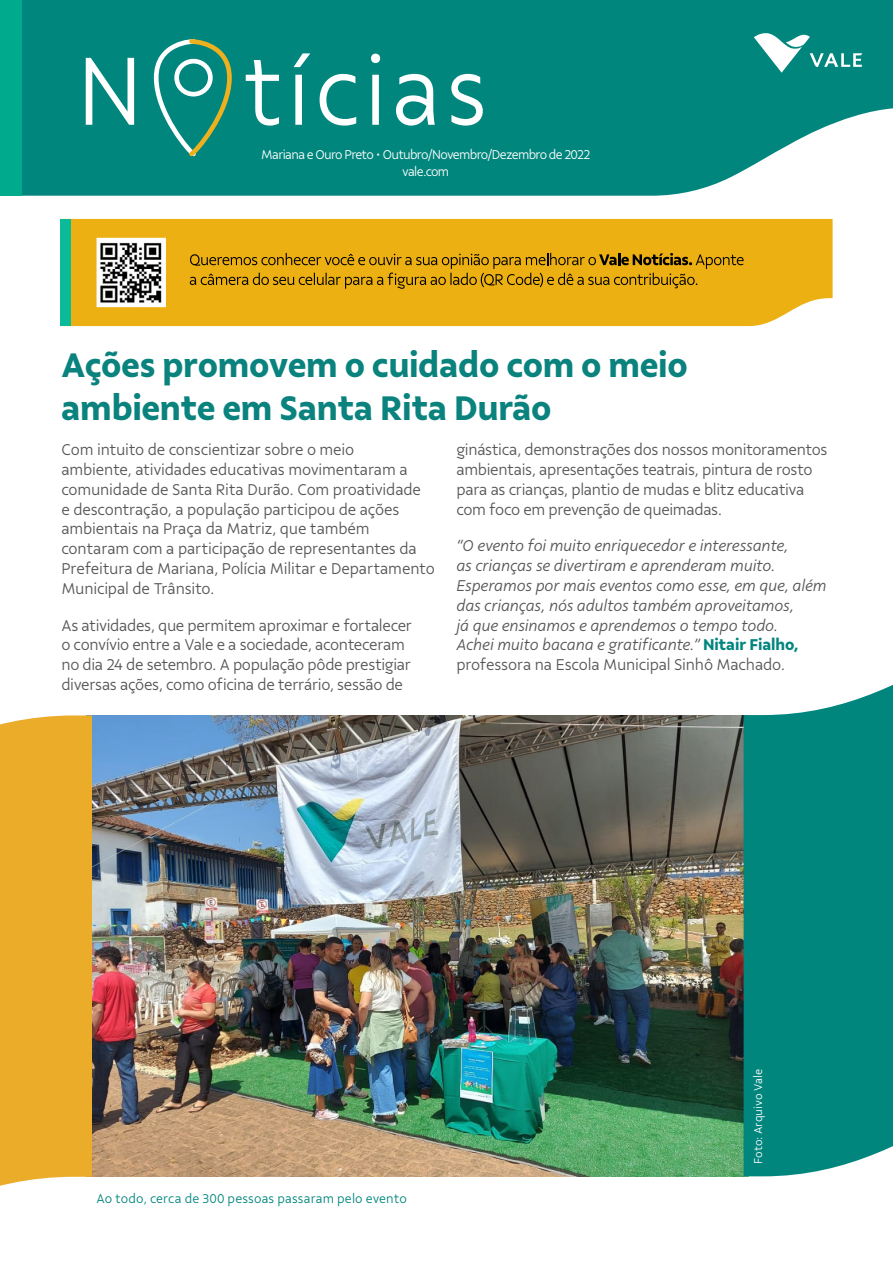
<style>
.page{position:relative;width:893px;height:1263px;background:#fff}
.page>*{position:absolute;margin:0;border:0;box-sizing:border-box;transform-origin:0 0}
.t1{font:700 36px/43.2px "Vale Sans";letter-spacing:-.01em;color:#0a827d}
.t2{font:300 16.5px/19.8px "Vale Sans";letter-spacing:-.02em;color:#565555}
.t3{font:italic 300 16.5px/19.8px "Vale Sans";letter-spacing:-.015em;color:#565555}
.t4{font:300 13.5px/16.2px "Vale Sans";letter-spacing:-.05em;color:#fff;text-align:center}
.t5{font:300 13.5px "Vale Sans";letter-spacing:.005em;color:#00867d}
.t6{font:300 12px "Vale Sans";letter-spacing:-.005em;color:#fff}
.s1{font-weight:700;font-style:normal;color:#00867d}
.s2{font-style:normal}
</style>
<div class="page">
<svg style="left:21px;top:0;width:872px;height:196px;fill:#00867d"></svg>
<div style="left:0;top:0;width:21px;height:196px;background:#00aa8d"></div>
<svg style="left:86px;top:58px;width:48px;height:67px"></svg>
<svg style="left:246px;top:60px;width:33px;height:66px"></svg>
<svg style="left:294px;top:53px;width:16px;height:72px"></svg>
<svg style="left:320px;top:74px;width:36px;height:52px"></svg>
<svg style="left:371px;top:54px;width:9px;height:71px"></svg>
<svg style="left:396px;top:74px;width:39px;height:52px"></svg>
<svg style="left:451px;top:74px;width:32px;height:52px"></svg>
<svg style="left:152px;top:37px;width:82px;height:123px"></svg>
<svg style="left:754px;top:33px;width:108px;height:40px"></svg>
<div style="left:70px;top:219px;width:763px;height:107px;background:#edb012"></div>
<div style="left:60px;top:219px;width:10px;height:107px;background:#0aba99"></div>
<svg style="left:190px;top:253px;width:554px;height:36px"></svg>
<img style="left:97px;top:238px;width:69px;height:69px">
<img style="left:92px;top:715px;width:652px;height:461px">
<div style="left:744px;top:684px;width:149px;height:492px;background:#00867d"></div>
<div style="left:0;top:715px;width:92px;height:471px;background:#ebad29"></div>
<p class="t4" style="left:261px;top:147px;width:330px">Mariana e Ouro Preto • Outubro/Novembro/Dezembro de 2022 vale.com</p>
<h1 class="t1" style="left:61px;top:343px;width:628px">Ações promovem o cuidado com o meio ambiente em Santa Rita Durão</h1>
<p class="t2" style="left:456px;top:440px;width:372px">ginástica, demonstrações dos nossos monitoramentos ambientais, apresentações teatrais, pintura de rosto para as crianças, plantio de mudas e blitz educativa com foco em prevenção de queimadas.</p>
<p class="t3" style="left:456px;top:536px;width:372px">“O evento foi muito enriquecedor e interessante,<br>as crianças se divertiram e aprenderam muito.<br>Esperamos por mais eventos como esse, em que, além das crianças, nós adultos também aproveitamos,<br>já que ensinamos e aprendemos o tempo todo.<br>Achei muito bacana e gratificante.” <span class="s1">Nitair Fialho, </span><span class="s2">professora na Escola Municipal Sinhô Machado.</span></p>
<p class="t2" style="left:61px;top:440px;width:375px">Com intuito de conscientizar sobre o meio<br>ambiente, atividades educativas movimentaram a comunidade de Santa Rita Durão. Com proatividade<br>e descontração, a população participou de ações ambientais na Praça da Matriz, que também contaram com a participação de representantes da Prefeitura de Mariana, Polícia Militar e Departamento Municipal de Trânsito.</p>
<p class="t2" style="left:61px;top:615px;width:352px">As atividades, que permitem aproximar e fortalecer o convívio entre a Vale e a sociedade, aconteceram no dia 24 de setembro. A população pôde prestigiar diversas ações, como oficina de terrário, sessão de</p>
<p class="t5" style="left:97px;top:1190px;width:312px">Ao todo, cerca de 300 pessoas passaram pelo evento</p>
<p class="t6" style="left:751px;top:1164px;width:96px;rotate:-90deg">Foto: Arquivo Vale</p>
</div>
